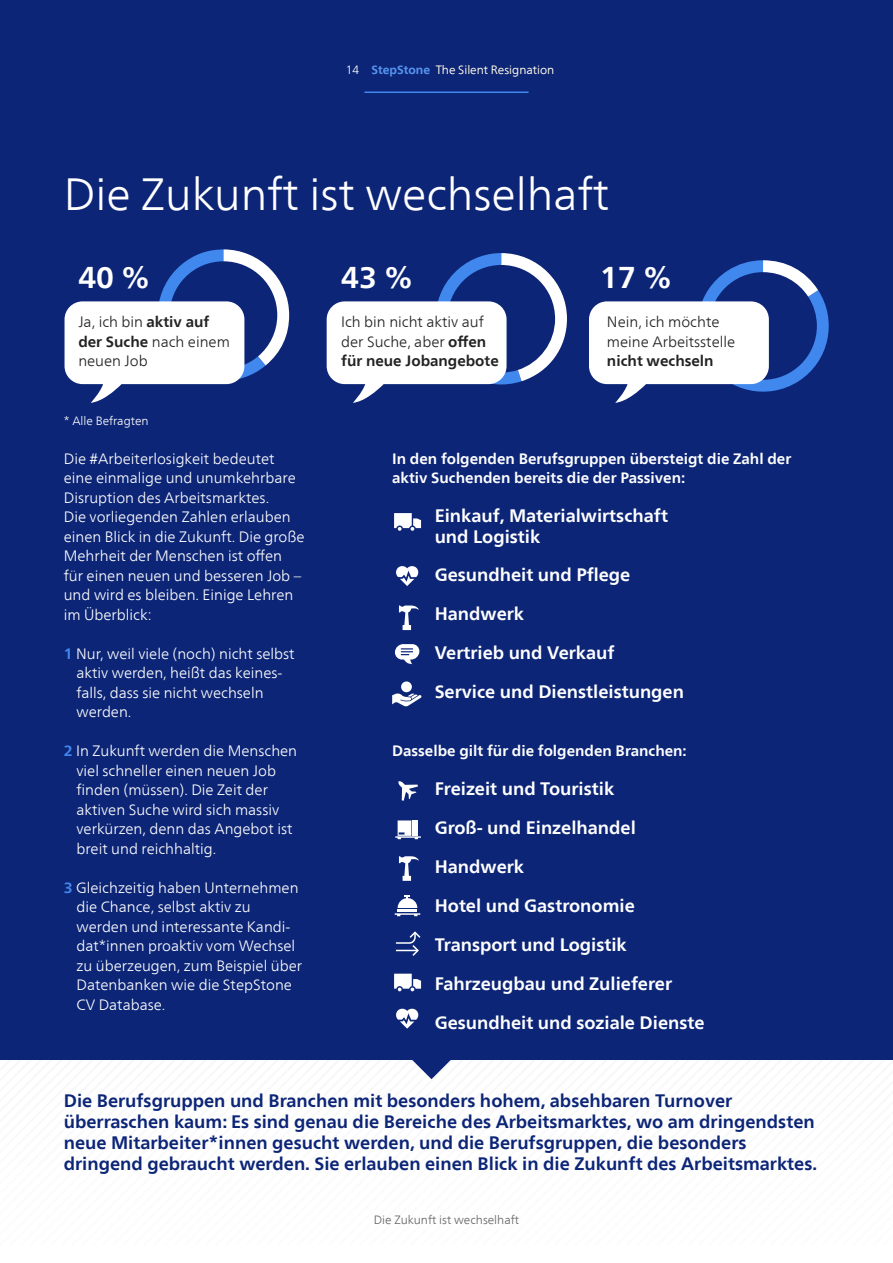
<style>
.page{position:relative;width:893px;height:1263px;background:#fff}
.page>*{position:absolute;margin:0;border:0;box-sizing:border-box;transform-origin:0 0}
.t1{font:300 45px "Frutiger Neue LT Com";color:#fff}
.t2{font:700 30px "Frutiger Neue LT Com";color:#fff}
.t3{font:700 18px/21px "Frutiger Neue LT Com";color:#0c2577}
.t4{font:700 18px/39px "Frutiger Neue LT Com";color:#fff}
.t5{font:300 15px/19.5px "Frutiger Neue LT Com";color:#fff}
.t6{font:300 15px/19.5px "Frutiger Neue LT Com";color:#222}
.t7{font:700 15px/19.5px "Frutiger Neue LT Com";color:#fff}
.t8{font:700 15px "Frutiger Neue LT Com";color:#222}
.t9{font:300 12px "Frutiger Neue LT Com";color:#fff}
.t10{font:300 12px "Frutiger Neue LT Com";color:#646464}
.t11{font:300 12px "Frutiger LT Pro";color:#fff}
.s1{font-weight:700;color:#5394f0}
.s2{font-weight:700}
.s3{font-weight:700;color:#4088ee}
</style>
<div class="page">
<svg style="left:666px;top:1059px;width:227px;height:1px"></svg>
<div style="left:0;top:0;width:893px;height:1059px;background:#0c2577"></div>
<svg style="left:412px;top:1059px;width:39px;height:20px"></svg>
<hr style="left:364px;top:92px;width:165px;height:1px;background:#4088ee">
<svg style="left:65px;top:249px;width:224px;height:154px"></svg>
<svg style="left:327px;top:253px;width:240px;height:150px"></svg>
<svg style="left:589px;top:260px;width:240px;height:143px"></svg>
<svg style="left:395px;top:644px;width:24px;height:21px"></svg>
<svg style="left:399px;top:605px;width:20px;height:25px"></svg>
<svg style="left:399px;top:856px;width:20px;height:25px"></svg>
<svg style="left:396px;top:566px;width:23px;height:20px"></svg>
<svg style="left:392px;top:693px;width:29px;height:13px"></svg>
<div style="left:401px;top:681px;width:11px;height:11px;background:#fff;border-radius:50%"></div>
<svg style="left:398px;top:781px;width:20px;height:20px"></svg>
<svg style="left:394px;top:513px;width:27px;height:18px"></svg>
<svg style="left:394px;top:974px;width:27px;height:17px"></svg>
<svg style="left:395px;top:820px;width:26px;height:19px"></svg>
<svg style="left:395px;top:896px;width:25px;height:20px"></svg>
<hr style="left:398px;top:909px;width:19px;height:3px;background:#fff">
<svg style="left:396px;top:1008px;width:23px;height:21px"></svg>
<svg style="left:395px;top:931px;width:26px;height:25px"></svg>
<p class="t11" style="left:346px;top:62px;width:15px">14</p>
<p class="t9" style="left:372px;top:62px;width:184px"><span class="s1">StepStone</span> The Silent Resignation</p>
<h1 class="t1" style="left:64px;top:167px;width:547px">Die Zukunft ist wechselhaft</h1>
<h2 class="t2" style="left:78px;top:260px;width:73px">40 %</h2>
<p class="t6" style="left:78px;top:312px;width:153px">Ja, ich bin <span class="s2">aktiv auf der Suche</span> nach einem neuen Job</p>
<p class="t9" style="left:64px;top:413px;width:86px">* Alle Befragten</p>
<p class="t5" style="left:64px;top:448px;width:242px">Die #Arbeiterlosigkeit bedeutet eine einmalige und unumkehrbare<br>Disruption des Arbeitsmarktes.<br>Die vorliegenden Zahlen erlauben einen Blick in die Zukunft. Die große<br>Mehrheit der Menschen ist offen für einen neuen und besseren Job – und wird es bleiben. Einige Lehren im Überblick:</p>
<p class="t5" style="left:77px;top:643px;width:220px;text-indent:-13px"><span class="s3">1</span> Nur, weil viele (noch) nicht selbst aktiv werden, heißt das keines&shy;falls, dass sie nicht wechseln werden.</p>
<p class="t5" style="left:77px;top:741px;width:222px;text-indent:-13px"><span class="s3">2</span> In Zukunft werden die Menschen viel schneller einen neuen Job finden (müssen). Die Zeit der aktiven Suche wird sich massiv verkürzen, denn das Angebot ist breit und reichhaltig.</p>
<p class="t5" style="left:77px;top:877px;width:227px;text-indent:-13px"><span class="s3">3</span> Gleichzeitig haben Unternehmen die Chance, selbst aktiv zu werden und interessante Kandi&shy;dat*innen proaktiv vom Wechsel zu überzeugen, zum Beispiel über<br>Datenbanken wie die StepStone<br>CV Database.</p>
<h2 class="t2" style="left:341px;top:260px;width:73px">43 %</h2>
<h2 class="t2" style="left:600px;top:260px;width:73px">17 %</h2>
<p class="t6" style="left:341px;top:312px;width:159px">Ich bin nicht aktiv auf der Suche, aber <span class="s2">offen für neue Jobangebote</span></p>
<p class="t6" style="left:607px;top:312px;width:130px">Nein, ich möchte meine Arbeitsstelle</p>
<p class="t8" style="left:607px;top:352px;width:108px">nicht wechseln</p>
<p class="t7" style="left:392px;top:448px;width:401px">In den folgenden Berufsgruppen übersteigt die Zahl der aktiv Suchenden bereits die der Passiven:</p>
<p class="t4" style="left:435px;top:505px;width:235px;line-height:21px">Einkauf, Materialwirtschaft und Logistik</p>
<p class="t4" style="left:435px;top:555px;width:251px">Gesundheit und Pflege<br>Handwerk<br>Vertrieb und Verkauf<br>Service und Dienstleistungen</p>
<p class="t7" style="left:392px;top:741px;width:296px">Dasselbe gilt für die folgenden Branchen:</p>
<p class="t4" style="left:435px;top:769px;width:271px">Freizeit und Touristik<br>Groß- und Einzelhandel<br>Handwerk<br>Hotel und Gastronomie<br>Transport und Logistik<br>Fahrzeugbau und Zulieferer<br>Gesundheit und soziale Dienste</p>
<p class="t3" style="left:64px;top:1090px;width:755px">Die Berufsgruppen und Branchen mit besonders hohem, absehbaren Turnover überraschen kaum: Es sind genau die Bereiche des Arbeitsmarktes, wo am dringendsten neue Mitarbeiter*innen gesucht werden, und die Berufsgruppen, die besonders dringend gebraucht werden. Sie erlauben einen Blick in die Zukunft des Arbeitsmarktes.</p>
<p class="t10" style="left:374px;top:1213px;width:147px">Die Zukunft ist wechselhaft</p>
</div>
